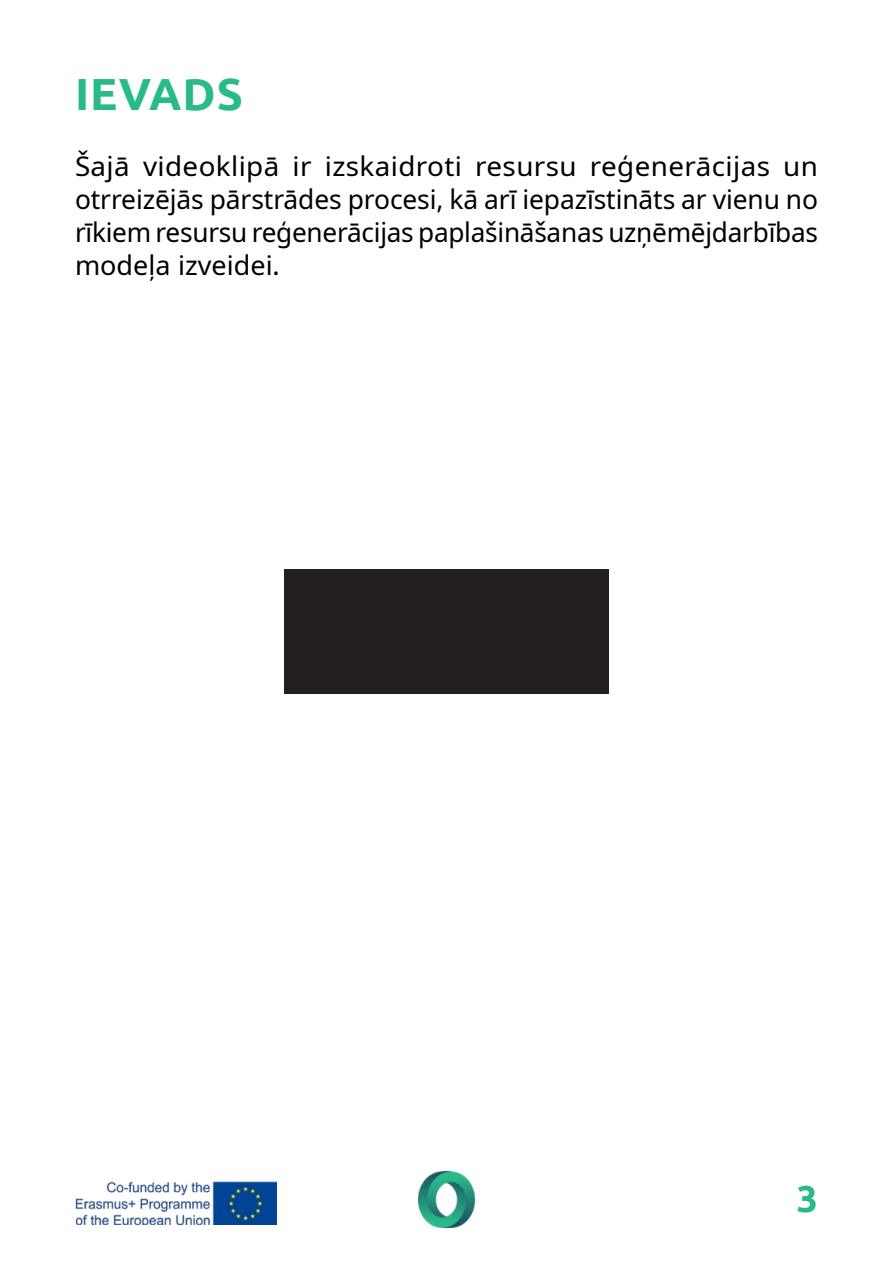
<style>
.page{position:relative;width:893px;height:1263px;background:#fff}
.page>*{position:absolute;margin:0;border:0;box-sizing:border-box;transform-origin:0 0}
.t1{font:700 45px "Ubuntu";letter-spacing:.02em;color:#29ba8a}
.t2{font:700 37.5px "Ubuntu";color:#29ba8a}
.t3{font:27px/33px "Noto Sans";letter-spacing:-.01em;color:#000;text-align:justify}
</style>
<div class="page">
<img style="left:75px;top:1181px;width:201px;height:43px">
<img style="left:419px;top:1171px;width:55px;height:56px">
<div style="left:284px;top:569px;width:324px;height:125px;background:#231f20"></div>
<h1 class="t1" style="left:75px;top:67px;width:169px">IEVADS</h1>
<p class="t3" style="left:75px;top:150px;width:745px">Šajā videoklipā ir izskaidroti resursu reģenerācijas un otrreizējās pārstrādes procesi, kā arī iepazīstināts ar vienu no rīkiem resursu reģenerācijas paplašināšanas uzņēmējdarbības modeļa izveidei.</p>
<h2 class="t2" style="left:797px;top:1175px;width:23px">3</h2>
</div>
